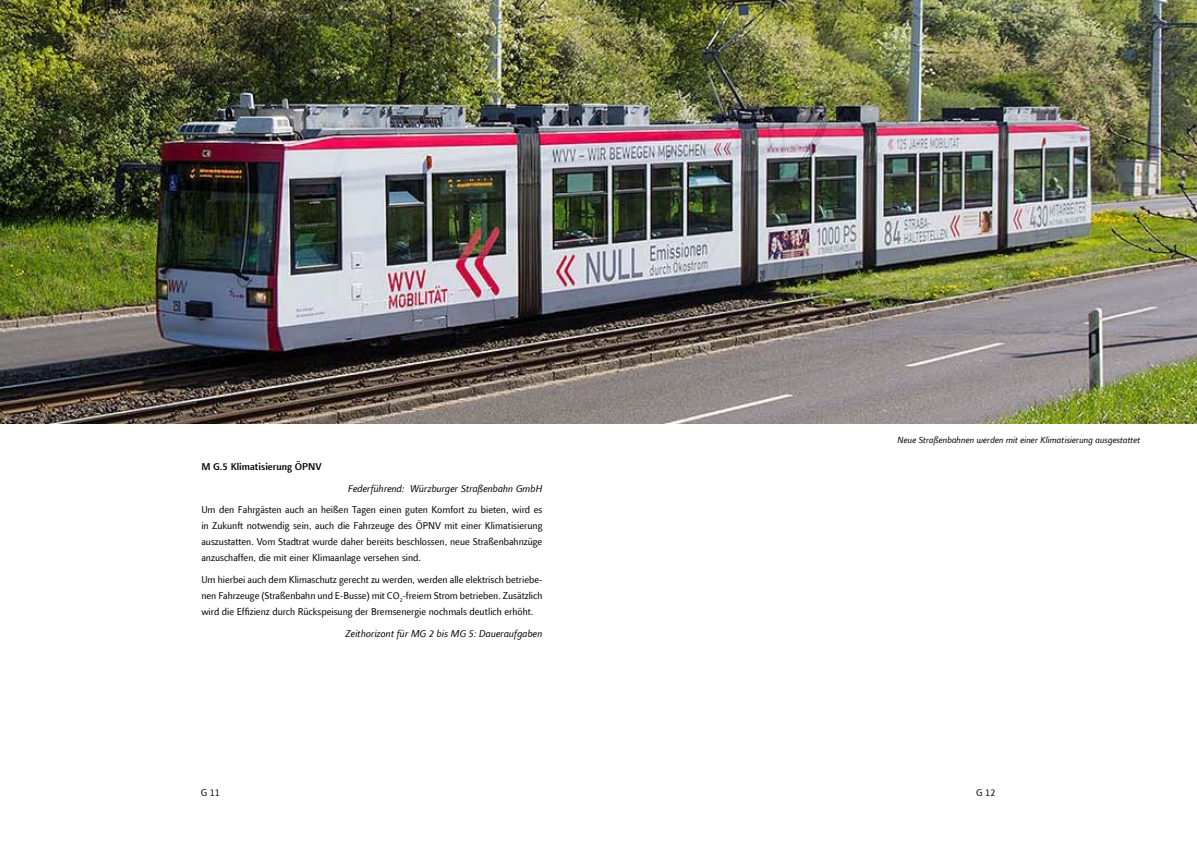
<style>
.page{position:relative;width:1197px;height:848px;background:#fff}
.page>*{position:absolute;margin:0;border:0;box-sizing:border-box;transform-origin:0 0}
.t1{font:10px/16px "Finnegan LT Com";color:#000;text-align:justify}
.t2{font:italic 10px "Finnegan LT Com";color:#000}
.t3{font:500 10px "Finnegan LT Com";color:#000}
.t4{font:italic 9px "Finnegan LT Com";color:#000}
</style>
<div class="page">
<img style="left:0;top:0;width:1196px;height:424px">
<p class="t3" style="left:201px;top:460px;width:122px">M G.5 Klimatisierung ÖPNV</p>
<p class="t2" style="left:348px;top:482px;width:196px">Federführend: Würzburger Straßenbahn GmbH</p>
<p class="t1" style="left:201px;top:502px;width:342px">Um den Fahrgästen auch an heißen Tagen einen guten Komfort zu bieten, wird es in Zukunft notwendig sein, auch die Fahrzeuge des ÖPNV mit einer Klimatisierung auszustatten. Vom Stadtrat wurde daher bereits beschlossen, neue Straßenbahnzüge anzuschaffen, die mit einer Klimaanlage versehen sind.</p>
<p class="t1" style="left:201px;top:571px;width:342px">Um hierbei auch dem Klimaschutz gerecht zu werden, werden alle elektrisch betriebe&shy;nen Fahrzeuge (Straßenbahn und E-Busse) mit CO<sub>2</sub>-freiem Strom betrieben. Zusätzlich wird die Effizienz durch Rückspeisung der Bremsenergie nochmals deutlich erhöht.</p>
<p class="t2" style="left:345px;top:627px;width:198px">Zeithorizont für MG 2 bis MG 5: Daueraufgaben</p>
<p class="t1" style="left:201px;top:784px;width:21px">G 11</p>
<p class="t4" style="left:897px;top:435px;width:244px">Neue Straßenbahnen werden mit einer Klimatisierung ausgestattet</p>
<p class="t1" style="left:976px;top:784px;width:21px">G 12</p>
</div>
